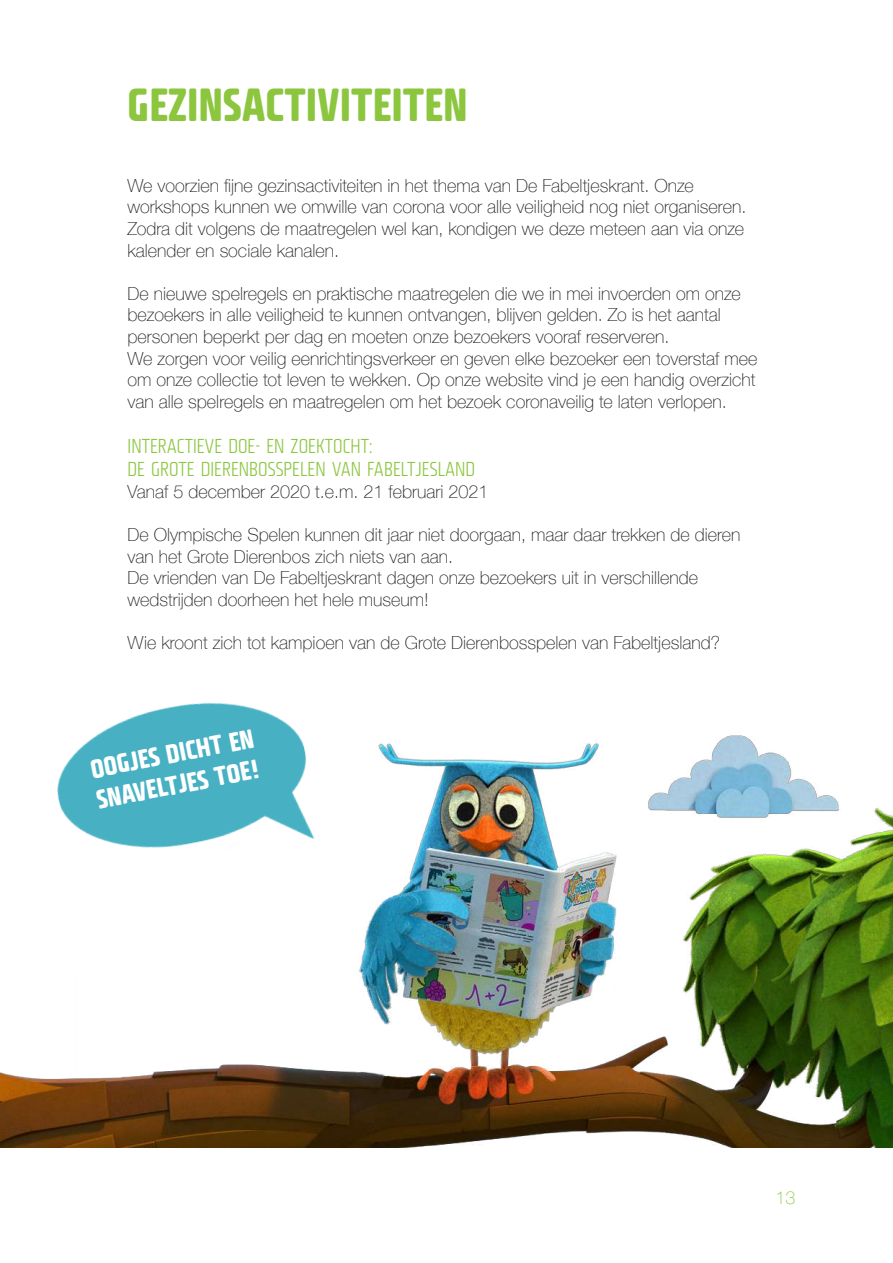
<style>
.page{position:relative;width:893px;height:1263px;background:#fff}
.page>*{position:absolute;margin:0;border:0;box-sizing:border-box;transform-origin:0 0}
.t1{font:45px "Fishmonger ECB";color:#8bc63e}
.t2{font:25.95px/31px "Fishmonger ECB";color:#fff}
.t3{font:19.5px/23.4px "Fishmonger CL";color:#8bc63e}
.t4{font:100 18px/21.6px "Helvetica Neue";color:#231f20}
.t5{font:100 18px "Helvetica Neue";color:#8bc63e}
</style>
<div class="page">
<img style="left:0;top:735px;width:893px;height:412px">
<img style="left:22px;top:702px;width:335px;height:223px">
<h1 class="t1" style="left:128px;top:73px;width:342px">GEZINSACTIVITEITEN</h1>
<p class="t4" style="left:128px;top:174px;width:620px">We voorzien fijne gezinsactiviteiten in het thema van De Fabeltjeskrant. Onze workshops kunnen we omwille van corona voor alle veiligheid nog niet organiseren.<br>Zodra dit volgens de maatregelen wel kan, kondigen we deze meteen aan via onze kalender en sociale kanalen.</p>
<p class="t4" style="left:128px;top:282px;width:631px">De nieuwe spelregels en praktische maatregelen die we in mei invoerden om onze bezoekers in alle veiligheid te kunnen ontvangen, blijven gelden. Zo is het aantal personen beperkt per dag en moeten onze bezoekers vooraf reserveren.<br>We zorgen voor veilig eenrichtingsverkeer en geven elke bezoeker een toverstaf mee om onze collectie tot leven te wekken. Op onze website vind je een handig overzicht van alle spelregels en maatregelen om het bezoek coronaveilig te laten verlopen.</p>
<p class="t3" style="left:128px;top:433px;width:349px">INTERACTIEVE DOE- EN ZOEKTOCHT:<br>DE GROTE DIERENBOSSPELEN VAN FABELTJESLAND</p>
<p class="t4" style="left:128px;top:480px;width:363px">Vanaf 5 december 2020 t.e.m. 21 februari 2021</p>
<p class="t4" style="left:128px;top:523px;width:614px">De Olympische Spelen kunnen dit jaar niet doorgaan, maar daar trekken de dieren van het Grote Dierenbos zich niets van aan.<br>De vrienden van De Fabeltjeskrant dagen onze bezoekers uit in verschillende wedstrijden doorheen het hele museum!</p>
<p class="t4" style="left:128px;top:631px;width:594px">Wie kroont zich tot kampioen van de Grote Dierenbosspelen van Fabeltjesland?</p>
<h2 class="t2" style="left:88px;top:752px;width:167px;rotate:-11deg">OOGJES DICHT EN<br>SNAVELTJES TOE!</h2>
<p class="t5" style="left:776px;top:1184px;width:22px">13</p>
</div>
